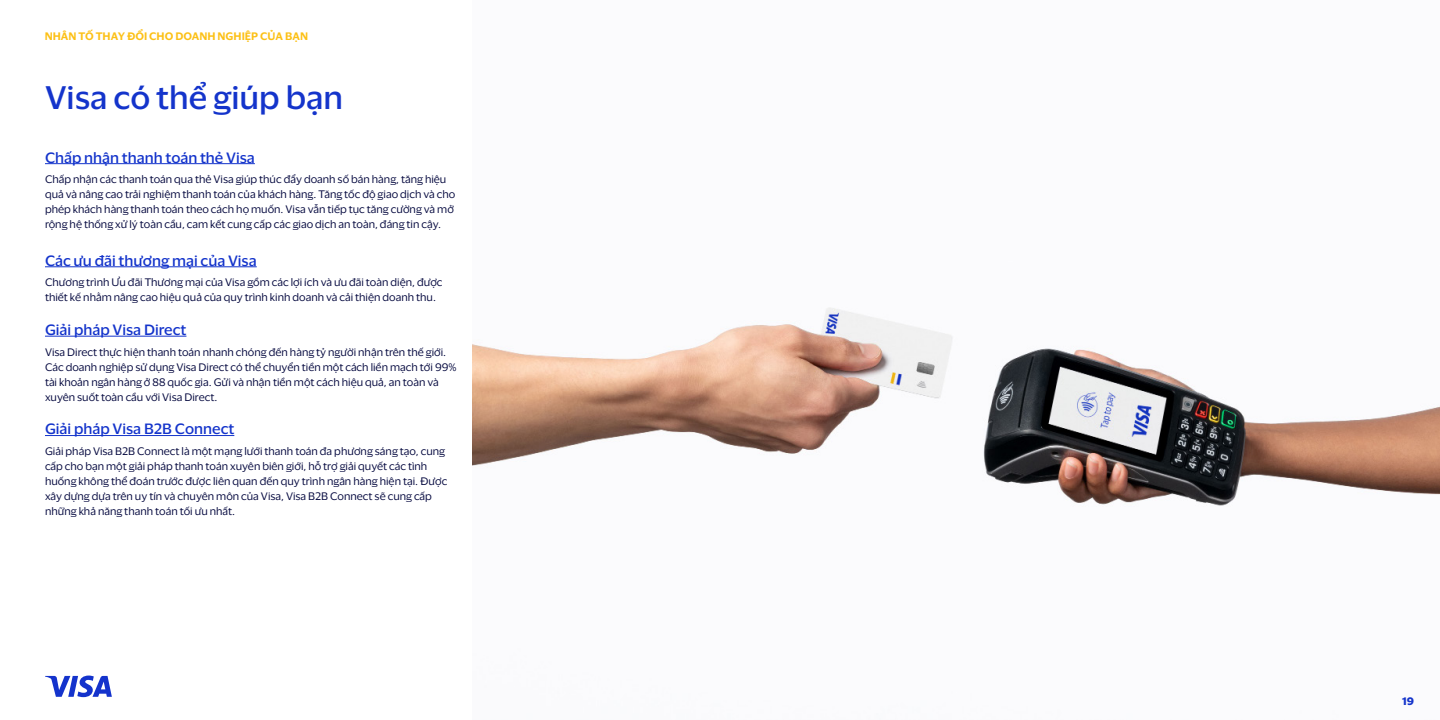
<style>
.page{position:relative;width:1440px;height:720px;background:#fff}
.page>*{position:absolute;margin:0;border:0;box-sizing:border-box;transform-origin:0 0}
.t1{font:500 30px "Visa Dialect";color:#1434cb}
.t2{font:500 13.75px "Visa Dialect";color:#1434cb}
.t3{font:10px/15px "Visa Dialect";color:#02063d}
.t4{font:600 10px "Visa Dialect";color:#fcc015}
.t5{font:700 10px "Visa Dialect";color:#1434cb}
</style>
<div class="page">
<hr style="left:45px;top:163px;width:210px;height:1px;background:#1434cb">
<hr style="left:45px;top:266px;width:212px;height:1px;background:#1434cb">
<hr style="left:45px;top:336px;width:141px;height:1px;background:#1434cb">
<hr style="left:45px;top:435px;width:189px;height:1px;background:#1434cb">
<svg style="left:45px;top:676px;width:67px;height:21px"></svg>
<img style="left:472px;top:307px;width:968px;height:199px">
<p class="t4" style="left:45px;top:28px;width:265px">NHÂN TỐ THAY ĐỔI CHO DOANH NGHIỆP CỦA BẠN</p>
<p class="t1" style="left:45px;top:75px;width:300px">Visa có thể giúp bạn</p>
<p class="t2" style="left:45px;top:147px;width:211px">Chấp nhận thanh toán thẻ Visa</p>
<p class="t3" style="left:45px;top:171px;width:412px">Chấp nhận các thanh toán qua thẻ Visa giúp thúc đẩy doanh số bán hàng, tăng hiệu quả và nâng cao trải nghiệm thanh toán của khách hàng. Tăng tốc độ giao dịch và cho phép khách hàng thanh toán theo cách họ muốn. Visa vẫn tiếp tục tăng cường và mở rộng hệ thống xử lý toàn cầu, cam kết cung cấp các giao dịch an toàn, đáng tin cậy.</p>
<p class="t2" style="left:45px;top:250px;width:213px">Các ưu đãi thương mại của Visa</p>
<p class="t3" style="left:45px;top:274px;width:399px">Chương trình Ưu đãi Thương mại của Visa gồm các lợi ích và ưu đãi toàn diện, được thiết kế nhằm nâng cao hiệu quả của quy trình kinh doanh và cải thiện doanh thu.</p>
<p class="t2" style="left:45px;top:319px;width:143px">Giải pháp Visa Direct</p>
<p class="t3" style="left:45px;top:344px;width:413px">Visa Direct thực hiện thanh toán nhanh chóng đến hàng tỷ người nhận trên thế giới.<br>Các doanh nghiệp sử dụng Visa Direct có thể chuyển tiền một cách liền mạch tới 99% tài khoản ngân hàng ở 88 quốc gia. Gửi và nhận tiền một cách hiệu quả, an toàn và xuyên suốt toàn cầu với Visa Direct.</p>
<p class="t2" style="left:45px;top:419px;width:191px">Giải pháp Visa B2B Connect</p>
<p class="t3" style="left:45px;top:443px;width:404px">Giải pháp Visa B2B Connect là một mạng lưới thanh toán đa phương sáng tạo, cung cấp cho bạn một giải pháp thanh toán xuyên biên giới, hỗ trợ giải quyết các tình huống không thể đoán trước được liên quan đến quy trình ngân hàng hiện tại. Được xây dựng dựa trên uy tín và chuyên môn của Visa, Visa B2B Connect sẽ cung cấp những khả năng thanh toán tối ưu nhất.</p>
<p class="t5" style="left:1402px;top:693px;width:13px">19</p>
</div>
